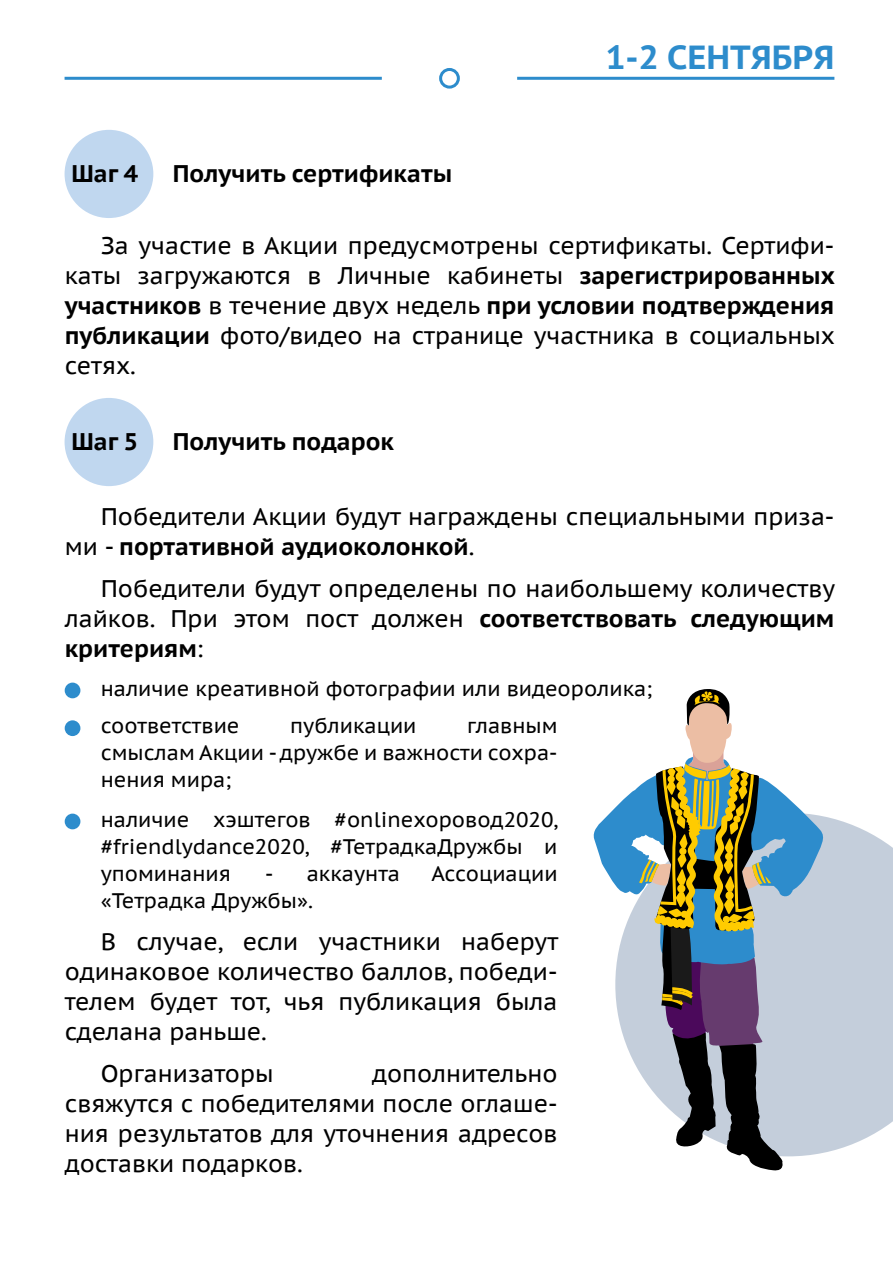
<style>
.page{position:relative;width:893px;height:1263px;background:#fff}
.page>*{position:absolute;margin:0;border:0;box-sizing:border-box;transform-origin:0 0}
.t1{font:700 33.3px "PT Sans Caption";color:#2d8ccc}
.t2{font:24px/30px "PT Sans Caption";color:#000;text-align:justify}
.t3{font:700 24px "PT Sans Caption";color:#000}
.t4{font:21px/27px "PT Sans Caption";color:#000;text-align:justify}
.s1{font-weight:700}
</style>
<div class="page">
<svg style="left:615px;top:817px;width:278px;height:339px;background:#cbd4df"></svg>
<svg style="left:593px;top:786px;width:234px;height:180px"></svg>
<svg style="left:639px;top:689px;width:146px;height:482px"></svg>
<hr style="left:65px;top:77px;width:317px;height:3px;background:#2d8ccc">
<hr style="left:517px;top:77px;width:317px;height:3px;background:#2d8ccc">
<div style="left:439px;top:68px;width:21px;height:21px;border:3px solid #2d8ccc;border-radius:50%"></div>
<div style="left:65px;top:130px;width:88px;height:88px;background:#c0d7ef;border-radius:50%"></div>
<div style="left:65px;top:398px;width:88px;height:88px;background:#c0d7ef;border-radius:50%"></div>
<div style="left:65px;top:683px;width:15px;height:15px;background:#2d8ccc;border-radius:50%"></div>
<div style="left:65px;top:720px;width:15px;height:16px;background:#2d8ccc;border-radius:50%"></div>
<div style="left:65px;top:814px;width:15px;height:15px;background:#2d8ccc;border-radius:50%"></div>
<p class="t3" style="left:71px;top:157px;width:68px">Шаг 4</p>
<p class="t3" style="left:173px;top:157px;width:281px">Получить сертификаты</p>
<h1 class="t1" style="left:606px;top:36px;width:230px">1-2 СЕНТЯБРЯ</h1>
<p class="t2" style="left:65px;top:230px;width:772px;text-indent:36px">За участие в Акции предусмотрены сертификаты. Сертифи&shy;каты загружаются в Личные кабинеты <span class="s1">зарегистрированных участников</span> в течение двух недель <span class="s1">при условии подтверждения публикации</span> фото/видео на странице участника в социальных сетях.</p>
<p class="t3" style="left:71px;top:425px;width:68px">Шаг 5</p>
<p class="t3" style="left:173px;top:425px;width:223px">Получить подарок</p>
<p class="t2" style="left:65px;top:501px;width:771px;text-indent:36px">Победители Акции будут награждены специальными приза&shy;ми - <span class="s1">портативной аудиоколонкой</span>.</p>
<p class="t2" style="left:65px;top:573px;width:772px;text-indent:36px">Победители будут определены по наибольшему количеству лайков. При этом пост должен <span class="s1">соответствовать следующим критериям</span>:</p>
<p class="t4" style="left:101px;top:674px;width:553px">наличие креативной фотографии или видеоролика;</p>
<p class="t4" style="left:101px;top:712px;width:140px">соответствие</p>
<p class="t4" style="left:290px;top:712px;width:128px">публикации</p>
<p class="t4" style="left:101px;top:712px;width:458px;text-indent:367px">главным смыслам Акции - дружбе и важности сохра&shy;нения мира;</p>
<p class="t4" style="left:101px;top:805px;width:459px">наличие хэштегов #onlineхоровод2020, #friendlydance2020, #ТетрадкаДружбы и упоминания</p>
<p class="t4" style="left:265px;top:859px;width:137px">- аккаунта</p>
<p class="t4" style="left:431px;top:859px;width:128px">Ассоциации</p>
<p class="t4" style="left:101px;top:886px;width:214px">«Тетрадка Дружбы».</p>
<p class="t2" style="left:65px;top:925px;width:495px;text-indent:36px">В случае, если участники наберут одинаковое количество баллов, победи&shy;телем будет тот, чья публикация была сделана раньше.</p>
<p class="t2" style="left:101px;top:1057px;width:175px">Организаторы</p>
<p class="t2" style="left:65px;top:1057px;width:494px;text-indent:307px">дополнительно свяжутся с победителями после оглаше&shy;ния результатов для уточнения адресов доставки подарков.</p>
</div>
